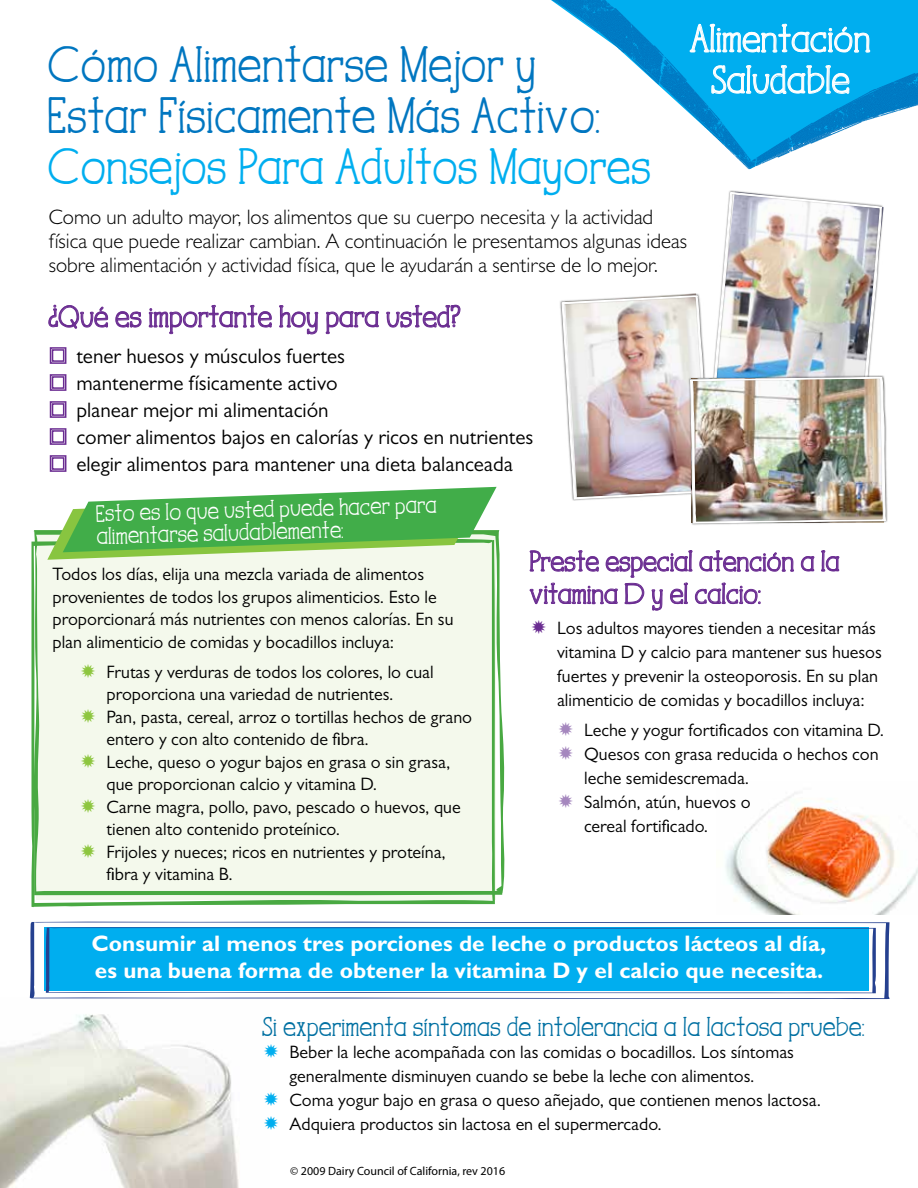
<style>
.page{position:relative;width:918px;height:1188px;background:#fff}
.page>*{position:absolute;margin:0;border:0;box-sizing:border-box;transform-origin:0 0}
.t1{font:700 45px/51px "TALUHLA";color:#0076c0}
.t2{font:700 45px "TALUHLA";color:#00aeef}
.t3{font:700 34.5px/41.4px "TALUHLA";color:#fff;text-align:center}
.t4{font:700 27px "TALUHLA";color:#6a2c91}
.t5{font:700 25.5px/32.4px "TALUHLA";color:#6a2c91}
.t6{font:700 24px "TALUHLA";color:#0070a2}
.t7{font:700 22.5px/27px "Gill Sans MT Std";color:#fff}
.t8{font:300 21px/24px "Gill Sans MT Std";color:#000}
.t9{font:21px/27px "Gill Sans MT Std";color:#000}
.t10{font:700 21px/22.2px "TALUHLA";color:#fff}
.t11{font:18px/22.5px "Gill Sans MT Std";color:#000}
.t12{font:12px "Myriad Pro";color:#000}
</style>
<div class="page">
<img style="left:0;top:1014px;width:239px;height:174px">
<img style="left:725px;top:792px;width:193px;height:122px">
<svg style="left:30px;top:921px;width:860px;height:78px;background:#2db6ec"></svg>
<svg style="left:48px;top:304px;width:60px;height:25px"></svg>
<svg style="left:115px;top:311px;width:27px;height:17px"></svg>
<svg style="left:148px;top:304px;width:124px;height:31px"></svg>
<svg style="left:279px;top:305px;width:40px;height:30px"></svg>
<svg style="left:325px;top:311px;width:54px;height:24px"></svg>
<svg style="left:386px;top:304px;width:74px;height:24px"></svg>
<svg style="left:49px;top:347px;width:18px;height:17px"></svg>
<svg style="left:49px;top:374px;width:18px;height:17px"></svg>
<svg style="left:49px;top:401px;width:18px;height:17px"></svg>
<svg style="left:49px;top:428px;width:18px;height:17px"></svg>
<svg style="left:49px;top:455px;width:18px;height:17px"></svg>
<div style="left:31px;top:537px;width:465px;height:370px;background:#f4f9ec"></div>
<svg style="left:47px;top:487px;width:450px;height:73px;background:#7ac476"></svg>
<img style="left:551px;top:0;width:367px;height:170px">
<svg style="left:689px;top:21px;width:182px;height:123px;background:#26b4ec"></svg>
<img style="left:529px;top:193px;width:356px;height:418px">
<svg style="left:81px;top:663px;width:14px;height:15px"></svg>
<svg style="left:81px;top:708px;width:14px;height:15px"></svg>
<svg style="left:81px;top:753px;width:14px;height:15px"></svg>
<svg style="left:81px;top:798px;width:14px;height:15px"></svg>
<svg style="left:81px;top:843px;width:14px;height:15px"></svg>
<h2 class="t3" style="left:691px;top:18px;width:182px">Alimentación<br>Saludable</h2>
<h1 class="t1" style="left:49px;top:40px;width:555px">Cómo Alimentarse Mejor y<br>Estar Físicamente Más Activo:</h1>
<h1 class="t2" style="left:49px;top:139px;width:605px">Consejos Para Adultos Mayores</h1>
<p class="t8" style="left:49px;top:205px;width:640px">Como un adulto mayor, los alimentos que su cuerpo necesita y la actividad física que puede realizar cambian. A continuación le presentamos algunas ideas sobre alimentación y actividad física, que le ayudarán a sentirse de lo mejor.</p>
<h3 class="t4" style="left:49px;top:300px;width:414px">¿Qué es importante hoy para usted?</h3>
<p class="t9" style="left:76px;top:342px;width:458px">tener huesos y músculos fuertes<br>mantenerme físicamente activo<br>planear mejor mi alimentación<br>comer alimentos bajos en calorías y ricos en nutrientes elegir alimentos para mantener una dieta balanceada</p>
<p class="t10" style="left:96px;top:504px;width:343px;rotate:-2deg">Esto es lo que usted puede hacer para alimentarse saludablemente:</p>
<p class="t11" style="left:52px;top:563px;width:403px">Todos los días, elija una mezcla variada de alimentos provenientes de todos los grupos alimenticios. Esto le proporcionará más nutrientes con menos calorías. En su plan alimenticio de comidas y bocadillos incluya:</p>
<p class="t11" style="left:106px;top:660px;width:367px">Frutas y verduras de todos los colores, lo cual proporciona una variedad de nutrientes.<br>Pan, pasta, cereal, arroz o tortillas hechos de grano entero y con alto contenido de fibra.<br>Leche, queso o yogur bajos en grasa o sin grasa, que proporcionan calcio y vitamina D.<br>Carne magra, pollo, pavo, pescado o huevos, que tienen alto contenido proteínico.<br>Frijoles y nueces; ricos en nutrientes y proteína, fibra y vitamina B.</p>
<h3 class="t5" style="left:530px;top:545px;width:312px">Preste especial atención a la vitamina D y el calcio:</h3>
<p class="t11" style="left:557px;top:615px;width:326px;line-height:24px">Los adultos mayores tienden a necesitar más vitamina D y calcio para mantener sus huesos fuertes y prevenir la osteoporosis. En su plan alimenticio de comidas y bocadillos incluya:</p>
<p class="t11" style="left:584px;top:717px;width:301px;line-height:24px">Leche y yogur fortificados con vitamina D.<br>Quesos con grasa reducida o hechos con leche semidescremada.<br>Salmón, atún, huevos o<br>cereal fortificado.</p>
<p class="t7" style="left:92px;top:929px;width:736px">Consumir al menos tres porciones de leche o productos lácteos al día, es una buena forma de obtener la vitamina D y el calcio que necesita.</p>
<h3 class="t6" style="left:262px;top:1011px;width:605px">Si experimenta síntomas de intolerancia a la lactosa pruebe:</h3>
<p class="t11" style="left:290px;top:1040px;width:533px;line-height:24px">Beber la leche acompañada con las comidas o bocadillos. Los síntomas generalmente disminuyen cuando se bebe la leche con alimentos.<br>Coma yogur bajo en grasa o queso añejado, que contienen menos lactosa.<br>Adquiera productos sin lactosa en el supermercado.</p>
<p class="t12" style="left:290px;top:1163px;width:216px">© 2009 Dairy Council of California, rev 2016</p>
</div>
